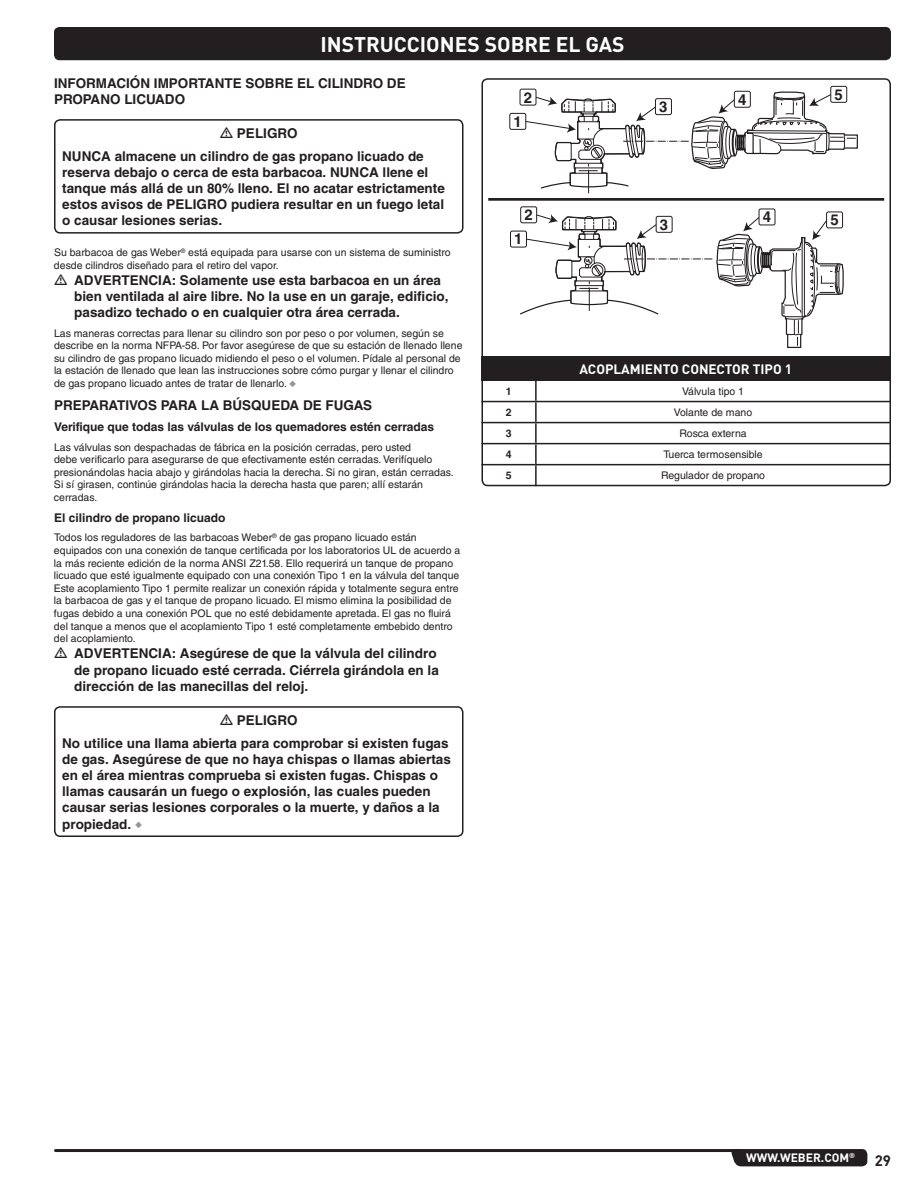
<style>
.page{position:relative;width:918px;height:1188px;background:#fff}
.page>*{position:absolute;margin:0;border:0;box-sizing:border-box;transform-origin:0 0}
.t1{font:21px "DI Nkerned";color:#fff}
.t2{font:700 15px "Helvetica LT Std";color:#231f20}
.t3{font:15px "DI Nkerned";color:#231f20}
.t4{font:700 13.5px/16.2px "Helvetica LT Std";color:#231f20}
.t5{font:13.5px "DI Nkerned";color:#fff}
.t6{font:700 12px "Helvetica LT Std";color:#231f20}
.t7{font:12px "DI Nkerned";color:#fff}
.t8{font:10.5px/12.6px "Helvetica LT Std";color:#231f20}
.t9{font:700 10.5px "Helvetica LT Std";color:#231f20}
.s1{color:#939598}
</style>
<div class="page">
<div style="left:54px;top:27px;width:837px;height:33px;background:#231f20;border-radius:5px"></div>
<hr style="left:56px;top:1149px;width:682px;height:3px;background:#231f20">
<div style="left:731px;top:1149px;width:136px;height:17px;background:#231f20"></div>
<div style="left:482px;top:356px;width:408px;height:25px;background:#231f20"></div>
<hr style="left:535px;top:381px;width:2px;height:20px;background:#231f20">
<hr style="left:482px;top:401px;width:54px;height:1px;background:#231f20">
<hr style="left:535px;top:402px;width:2px;height:20px;background:#231f20">
<hr style="left:536px;top:401px;width:354px;height:1px;background:#231f20">
<hr style="left:482px;top:422px;width:54px;height:1px;background:#231f20">
<hr style="left:535px;top:423px;width:2px;height:20px;background:#231f20">
<hr style="left:536px;top:422px;width:354px;height:1px;background:#231f20">
<hr style="left:482px;top:443px;width:54px;height:1px;background:#231f20">
<hr style="left:535px;top:444px;width:2px;height:20px;background:#231f20">
<hr style="left:536px;top:443px;width:354px;height:1px;background:#231f20">
<hr style="left:482px;top:464px;width:54px;height:1px;background:#231f20">
<hr style="left:535px;top:465px;width:2px;height:21px;background:#231f20">
<hr style="left:536px;top:464px;width:354px;height:1px;background:#231f20">
<svg style="left:519px;top:86px;width:339px;height:262px"></svg>
<hr style="left:488px;top:198px;width:396px;height:3px;background:#231f20">
<div style="left:510px;top:113px;width:16px;height:16px;background:#fff;border-radius:2px"></div>
<div style="left:509px;top:113px;width:17px;height:17px;border:1px solid #231f20;border-radius:2px"></div>
<div style="left:520px;top:89px;width:16px;height:16px;background:#fff;border-radius:2px"></div>
<div style="left:520px;top:89px;width:16px;height:16px;border:1px solid #231f20;border-radius:2px"></div>
<div style="left:655px;top:99px;width:16px;height:16px;background:#fff;border-radius:2px"></div>
<div style="left:655px;top:98px;width:17px;height:17px;border:1px solid #231f20;border-radius:2px"></div>
<div style="left:734px;top:91px;width:16px;height:16px;background:#fff;border-radius:2px"></div>
<div style="left:734px;top:91px;width:17px;height:17px;border:1px solid #231f20;border-radius:2px"></div>
<div style="left:831px;top:86px;width:16px;height:16px;background:#fff;border-radius:2px"></div>
<div style="left:830px;top:86px;width:17px;height:17px;border:1px solid #231f20;border-radius:2px"></div>
<div style="left:510px;top:231px;width:16px;height:16px;background:#fff;border-radius:2px"></div>
<div style="left:510px;top:231px;width:17px;height:16px;border:1px solid #231f20;border-radius:2px"></div>
<div style="left:521px;top:207px;width:16px;height:16px;background:#fff;border-radius:2px"></div>
<div style="left:520px;top:206px;width:17px;height:17px;border:1px solid #231f20;border-radius:2px"></div>
<div style="left:656px;top:216px;width:16px;height:16px;background:#fff;border-radius:2px"></div>
<div style="left:656px;top:216px;width:17px;height:17px;border:1px solid #231f20;border-radius:2px"></div>
<div style="left:759px;top:209px;width:16px;height:16px;background:#fff;border-radius:2px"></div>
<div style="left:759px;top:209px;width:16px;height:16px;border:1px solid #231f20;border-radius:2px"></div>
<div style="left:827px;top:212px;width:16px;height:16px;background:#fff;border-radius:2px"></div>
<div style="left:826px;top:212px;width:17px;height:16px;border:1px solid #231f20;border-radius:2px"></div>
<div style="left:482px;top:78px;width:409px;height:408px;border:2px solid #231f20;border-radius:5px"></div>
<div style="left:54px;top:119px;width:409px;height:115px;border:2px solid #231f20;border-radius:5px"></div>
<div style="left:54px;top:706px;width:409px;height:131px;border:2px solid #231f20;border-radius:5px"></div>
<h1 class="t1" style="left:320px;top:31px;width:306px">INSTRUCCIONES SOBRE EL GAS</h1>
<p class="t4" style="left:54px;top:75px;width:10px">INFOR</p>
<p class="t4" style="left:96px;top:75px;width:93px">MACIÓN IMPORT</p>
<p class="t4" style="left:205px;top:75px;width:20px">ANTE</p>
<p class="t4" style="left:245px;top:75px;width:11px">SOBRE</p>
<p class="t4" style="left:297px;top:75px;width:53px">EL CILINDRO</p>
<p class="t4" style="left:387px;top:75px;width:10px">DE</p>
<p class="t4" style="left:54px;top:91px;width:122px">PROPANO LICUADO</p>
<p class="t4" style="left:237px;top:125px;width:51px">PELIGRO</p>
<p class="t4" style="left:62px;top:147px;width:11px">NUN</p>
<p class="t4" style="left:62px;top:147px;width:363px;text-indent:29px">CA almacene un cilindro de gas propano licuado de reserva debajo o cerca de esta barbacoa. NUN</p>
<p class="t4" style="left:62px;top:164px;width:384px;text-indent:297px">CA llene el tanque más allá de un 80% lleno. El no acatar estrictamente estos avisos de PELIGRO pudiera resultar en un fuego letal o causar lesiones serias.</p>
<p class="t8" style="left:54px;top:246px;width:398px">Su barbacoa de gas Weber<sup>®</sup> está equipada para usarse con un sistema de suministro desde cilindros diseñado para el retiro del vapor.</p>
<p class="t4" style="left:74px;top:272px;width:39px">ADVERTEN</p>
<p class="t4" style="left:74px;top:272px;width:376px;text-indent:74px">CIA: Solamente use esta barbacoa en un área bien ventilada al aire libre. No la use en un garaje, edificio, pasadizo techado o en cualquier otra área cerrada.</p>
<p class="t8" style="left:54px;top:327px;width:410px">Las maneras correctas para llenar su cilindro son por peso o por volumen, según se describe en la norma NFPA-58. Por favor asegúrese de que su estación de llenado llene su cilindro de gas propano licuado midiendo el peso o el volumen. Pídale al personal de la estación de llenado que lean las instrucciones sobre cómo purgar y llenar el cilindro de gas propano licuado antes de tratar de llenarlo. <span class="s1">◆</span></p>
<p class="t4" style="left:54px;top:397px;width:218px">PRE PARATIVOS PARA LA BÚSQUED</p>
<p class="t4" style="left:290px;top:397px;width:83px">A DE FUGAS</p>
<p class="t6" style="left:54px;top:420px;width:382px">Verifique que todas las válvulas de los quemadores estén cerradas</p>
<p class="t8" style="left:54px;top:441px;width:400px">Las válvulas son despachadas de fábrica en la posición cerradas, pero usted<br>debe verificarlo para asegurarse de que efectivamente estén cerradas. Verifíquelo presionándolas hacia abajo y girándolas hacia la derecha. Si no giran, están cerradas.<br>Si sí girasen, continúe girándolas hacia la derecha hasta que paren; allí estarán cerradas.</p>
<p class="t6" style="left:54px;top:511px;width:173px">El cilindro de propano licuado</p>
<p class="t8" style="left:54px;top:531px;width:408px">Todos los reguladores de las barbacoas Weber<sup>®</sup> de gas propano licuado están equipados con una conexión de tanque certificada por los laboratorios UL de acuerdo a la más reciente edición de la norma ANSI Z21.58. Ello requerirá un tanque de propano licuado que esté igualmente equipado con una conexión Tipo 1 en la válvula del tanque Este acoplamiento Tipo 1 permite realizar un conexión rápida y totalmente segura entre la barbacoa de gas y el tanque de propano licuado. El mismo elimina la posibilidad de fugas debido a una conexión POL que no esté debidamente apretada. El gas no fluirá del tanque a menos que el acoplamiento Tipo 1 esté completamente embebido dentro del acoplamiento.</p>
<p class="t4" style="left:74px;top:645px;width:39px">ADVERTEN</p>
<p class="t4" style="left:74px;top:645px;width:366px;text-indent:74px">CIA: Asegúrese de que la válvula del cilindro de propano licuado esté cerrada. Ciérrela girándola en la dirección de las manecillas del reloj.</p>
<p class="t4" style="left:62px;top:708px;width:388px;line-height:23px;text-indent:175px">PELIGRO<br>No utilice una llama abierta para comprobar si existen fugas</p>
<p class="t4" style="left:62px;top:751px;width:390px">de gas. Asegúrese de que no haya chispas o llamas abiertas en el área mientras comprueba si existen fugas. Chispas o llamas causarán un fuego o explosión, las cuales pueden causar serias lesiones corporales o la muerte, y daños a la propiedad. <span class="s1">◆</span></p>
<h2 class="t2" style="left:524px;top:88px;width:10px">2</h2>
<h2 class="t2" style="left:514px;top:112px;width:10px">1</h2>
<h2 class="t2" style="left:525px;top:206px;width:10px">2</h2>
<h2 class="t2" style="left:514px;top:230px;width:10px">1</h2>
<h2 class="t2" style="left:659px;top:98px;width:10px">3</h2>
<h2 class="t2" style="left:660px;top:215px;width:10px">3</h2>
<h2 class="t2" style="left:738px;top:90px;width:10px">4</h2>
<h2 class="t2" style="left:835px;top:85px;width:10px">5</h2>
<h2 class="t2" style="left:763px;top:208px;width:10px">4</h2>
<h2 class="t2" style="left:830px;top:211px;width:10px">5</h2>
<p class="t5" style="left:580px;top:360px;width:214px">ACOPLAM IENTO CONECTOR TIPO 1</p>
<p class="t9" style="left:506px;top:385px;width:7px">1</p>
<p class="t8" style="left:682px;top:385px;width:64px">Válvula tipo 1</p>
<p class="t9" style="left:506px;top:406px;width:7px">2</p>
<p class="t8" style="left:674px;top:406px;width:80px">Volante de mano</p>
<p class="t9" style="left:506px;top:427px;width:7px">3</p>
<p class="t8" style="left:679px;top:427px;width:69px">Rosca externa</p>
<p class="t9" style="left:506px;top:448px;width:7px">4</p>
<p class="t8" style="left:663px;top:448px;width:101px">Tuerca termosensible</p>
<p class="t9" style="left:506px;top:469px;width:7px">5</p>
<p class="t8" style="left:661px;top:469px;width:106px">Regulador de propano</p>
<p class="t7" style="left:746px;top:1150px;width:12px">WWW</p>
<p class="t7" style="left:777px;top:1150px;width:79px">.WEBER.COM<sup>®</sup></p>
<h2 class="t3" style="left:875px;top:1151px;width:18px">29</h2>
</div>
